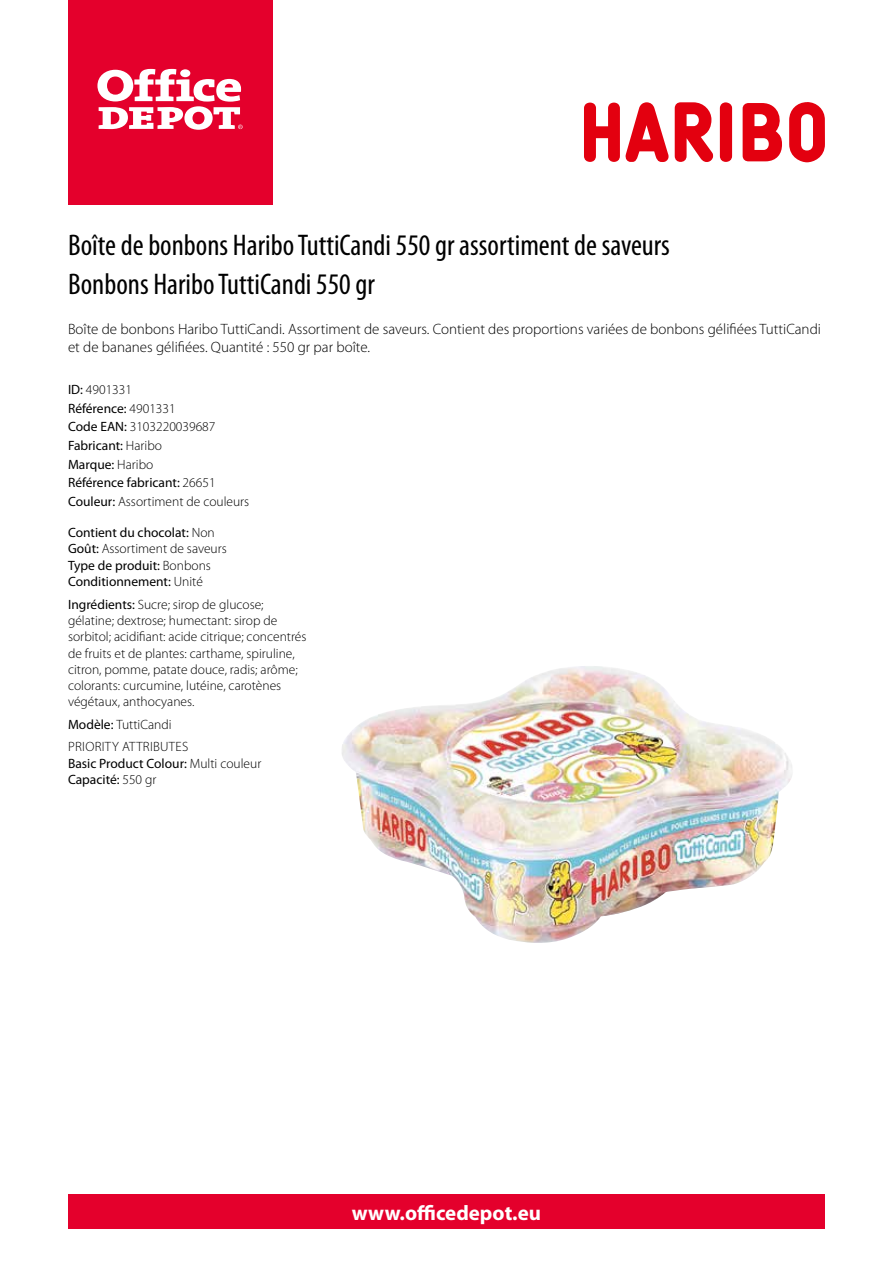
<style>
.page{position:relative;width:893px;height:1263px;background:#fff}
.page>*{position:absolute;margin:0;border:0;box-sizing:border-box;transform-origin:0 0}
.t1{font:condensed 30px/39px "Myriad Pro";color:#000}
.t2{font:700 21px "Myriad Pro";color:#fff}
.t3{font:300 15px/18px "Myriad Pro";color:#000}
.t4{font:13.5px/18.6px "Myriad Pro";color:#000}
.t5{font:300 13.5px/16.2px "Myriad Pro";color:#000}
.t6{font:300 13.5px/22.5px "Myriad Pro";letter-spacing:.02em;color:#000}
.s1{font-weight:300}
.s2{font-weight:400}
</style>
<div class="page">
<svg style="left:675px;top:102px;width:38px;height:60px"></svg>
<div style="left:720px;top:102px;width:12px;height:60px;background:#e3000f;border-radius:6px"></div>
<svg style="left:743px;top:102px;width:82px;height:60px"></svg>
<svg style="left:584px;top:102px;width:84px;height:60px"></svg>
<div style="left:68px;top:0;width:204px;height:204px;background:#e4002c"></div>
<svg style="left:97px;top:69px;width:146px;height:61px"></svg>
<div style="left:68px;top:1195px;width:757px;height:34px;background:#e4002c"></div>
<img style="left:342px;top:666px;width:450px;height:277px">
<h1 class="t1" style="left:68px;top:227px;width:603px">Boîte de bonbons Haribo TuttiCandi 550 gr assortiment de saveurs<br>Bonbons Haribo TuttiCandi 550 gr</h1>
<p class="t3" style="left:68px;top:321px;width:754px">Boîte de bonbons Haribo TuttiCandi. Assortiment de saveurs. Contient des proportions variées de bonbons gélifiées TuttiCandi et de bananes gélifiées. Quantité : 550 gr par boîte.</p>
<p class="t4" style="left:68px;top:380px;width:183px">ID: <span class="s1">4901331<br></span>Référence: <span class="s1">4901331<br></span>Code EAN: <span class="s1">3103220039687<br></span>Fabricant: <span class="s1">Haribo<br></span>Marque: <span class="s1">Haribo<br></span>Référence fabricant: <span class="s1">26651<br></span>Couleur: <span class="s1">Assortiment de couleurs</span></p>
<p class="t4" style="left:68px;top:524px;width:160px;line-height:16.5px">Contient du chocolat: <span class="s1">Non<br></span>Goût: <span class="s1">Assortiment de saveurs<br></span>Type de produit: <span class="s1">Bonbons<br></span>Conditionnement: <span class="s1">Unité</span></p>
<p class="t5" style="left:68px;top:596px;width:240px"><span class="s2">Ingrédients:</span> Sucre; sirop de glucose; gélatine; dextrose; humectant: sirop de sorbitol; acidifiant: acide citrique; concentrés de fruits et de plantes: carthame, spiruline, citron, pomme, patate douce, radis; arôme; colorants: curcumine, lutéine, carotènes végétaux, anthocyanes.</p>
<p class="t6" style="left:68px;top:713px;width:122px"><span class="s2">Modèle:</span> TuttiCandi<br>PRIORITY ATTRIBUTES</p>
<p class="t4" style="left:68px;top:755px;width:195px;line-height:16.5px">Basic Product Colour: <span class="s1">Multi couleur<br></span>Capacité: <span class="s1">550 gr</span></p>
<h2 class="t2" style="left:352px;top:1201px;width:190px">www.officedepot.eu</h2>
</div>
